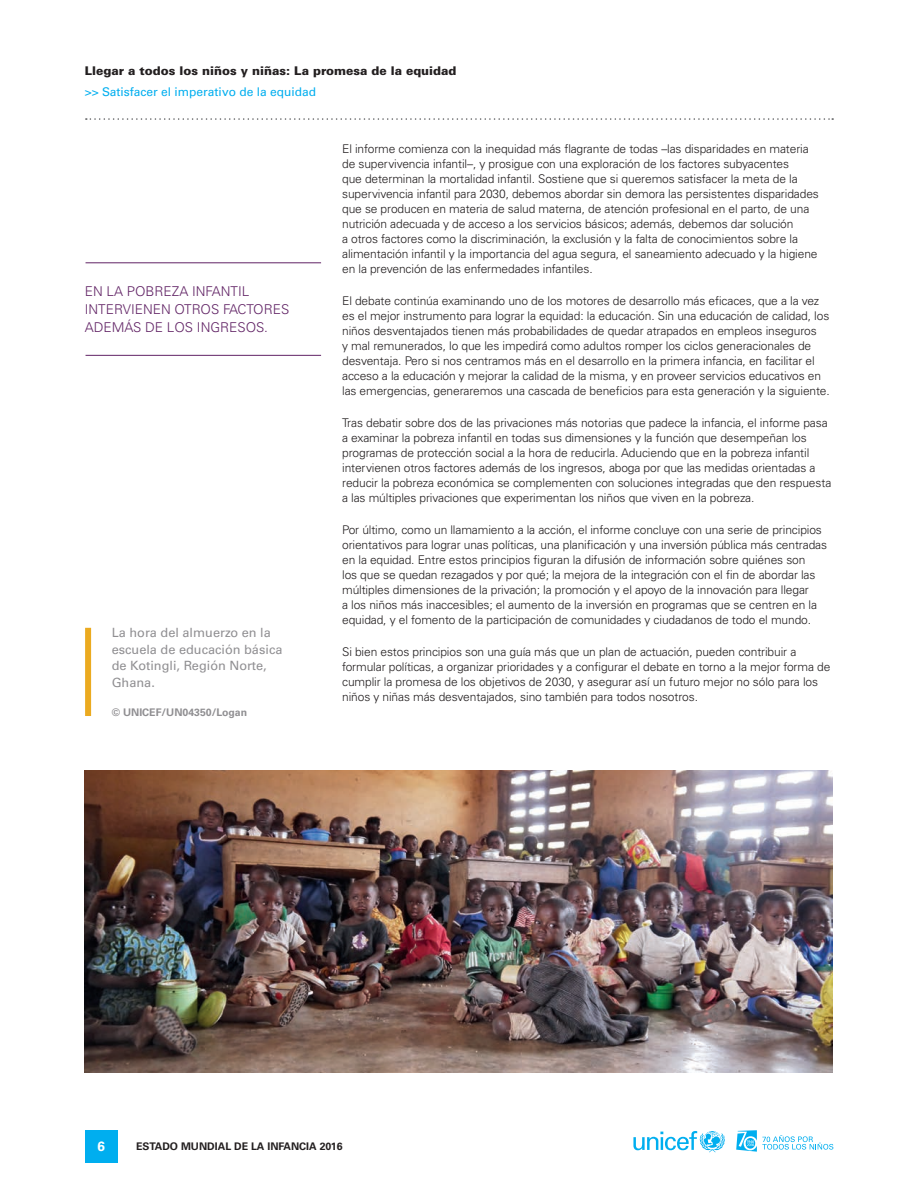
<style>
.page{position:relative;width:918px;height:1188px;background:#fff}
.page>*{position:absolute;margin:0;border:0;box-sizing:border-box;transform-origin:0 0}
.t1{font:300 13.5px/18px "Univers LT Std";color:#612365}
.t2{font:700 13.5px "Univers LT Std";color:#fff}
.t3{font:12.75px/16.5px "Univers LT Std";color:#908f92}
.t4{font:300 12px/15px "Univers LT Std";letter-spacing:-.01em;color:#231f20}
.t5{font:900 12px "Univers LT Std";color:#231f20}
.t6{font:12px "Univers LT Std";color:#00aeef}
.t7{font:700 10.5px "Univers LT Std";color:#231f20}
.t8{font:700 10.5px "Univers LT Std";color:#908f92}
</style>
<div class="page">
<div style="left:85px;top:1130px;width:33px;height:32px;background:#00aeef"></div>
<svg style="left:86px;top:118px;width:747px;height:2px"></svg>
<svg style="left:633px;top:1131px;width:92px;height:21px"></svg>
<svg style="left:736px;top:1130px;width:97px;height:22px"></svg>
<hr style="left:917px;top:120px;width:1px;height:952px;background:#00aeef">
<hr style="left:86px;top:263px;width:235px;height:1px;background:#612365">
<hr style="left:86px;top:355px;width:235px;height:1px;background:#612365">
<img style="left:85px;top:770px;width:748px;height:302px">
<div style="left:85px;top:628px;width:6px;height:88px;background:#ebaa20"></div>
<p class="t5" style="left:85px;top:64px;width:373px">Llegar a todos los niños y niñas: La promesa de la equidad</p>
<p class="t6" style="left:85px;top:84px;width:233px">&gt;&gt; Satisfacer el imperativo de la equidad</p>
<p class="t1" style="left:85px;top:282px;width:206px">EN LA POBREZA INFANTIL<br>INTERVIENEN OTROS FACTORES<br>ADEMÁS DE LOS INGRESOS.</p>
<p class="t3" style="left:112px;top:624px;width:172px">La hora del almuerzo en la escuela de educación básica de Kotingli, Región Norte,<br>Ghana.</p>
<p class="t8" style="left:112px;top:706px;width:137px">© UNICEF/UN04350/Logan</p>
<p class="t4" style="left:342px;top:142px;width:478px">El informe comienza con la inequidad más flagrante de todas –las disparidades en materia de supervivencia infantil–, y prosigue con una exploración de los factores subyacentes<br>que determinan la mortalidad infantil. Sostiene que si queremos satisfacer la meta de la supervivencia infantil para 2030, debemos abordar sin demora las persistentes disparidades que se producen en materia de salud materna, de atención profesional en el parto, de una nutrición adecuada y de acceso a los servicios básicos; además, debemos dar solución<br>a otros factores como la discriminación, la exclusión y la falta de conocimientos sobre la alimentación infantil y la importancia del agua segura, el saneamiento adecuado y la higiene en la prevención de las enfermedades infantiles.</p>
<p class="t4" style="left:342px;top:294px;width:489px">El debate continúa examinando uno de los motores de desarrollo más eficaces, que a la vez es el mejor instrumento para lograr la equidad: la educación. Sin una educación de calidad, los niños desventajados tienen más probabilidades de quedar atrapados en empleos inseguros<br>y mal remunerados, lo que les impedirá como adultos romper los ciclos generacionales de desventaja. Pero si nos centramos más en el desarrollo en la primera infancia, en facilitar el acceso a la educación y mejorar la calidad de la misma, y en proveer servicios educativos en las emergencias, generaremos una cascada de beneficios para esta generación y la siguiente.</p>
<p class="t4" style="left:342px;top:416px;width:491px">Tras debatir sobre dos de las privaciones más notorias que padece la infancia, el informe pasa a examinar la pobreza infantil en todas sus dimensiones y la función que desempeñan los programas de protección social a la hora de reducirla. Aduciendo que en la pobreza infantil intervienen otros factores además de los ingresos, aboga por que las medidas orientadas a reducir la pobreza económica se complementen con soluciones integradas que den respuesta a las múltiples privaciones que experimentan los niños que viven en la pobreza.</p>
<p class="t4" style="left:342px;top:523px;width:487px">Por último, como un llamamiento a la acción, el informe concluye con una serie de principios orientativos para lograr unas políticas, una planificación y una inversión pública más centradas en la equidad. Entre estos principios figuran la difusión de información sobre quiénes son<br>los que se quedan rezagados y por qué; la mejora de la integración con el fin de abordar las múltiples dimensiones de la privación; la promoción y el apoyo de la innovación para llegar<br>a los niños más inaccesibles; el aumento de la inversión en programas que se centren en la equidad, y el fomento de la participación de comunidades y ciudadanos de todo el mundo.</p>
<p class="t4" style="left:342px;top:645px;width:490px">Si bien estos principios son una guía más que un plan de actuación, pueden contribuir a formular políticas, a organizar prioridades y a configurar el debate en torno a la mejor forma de cumplir la promesa de los objetivos de 2030, y asegurar así un futuro mejor no sólo para los niños y niñas más desventajados, sino también para todos nosotros.</p>
<p class="t2" style="left:98px;top:1138px;width:9px">6</p>
<p class="t7" style="left:136px;top:1140px;width:208px">ESTADO MUNDIAL DE LA INFANCIA 2016</p>
</div>
